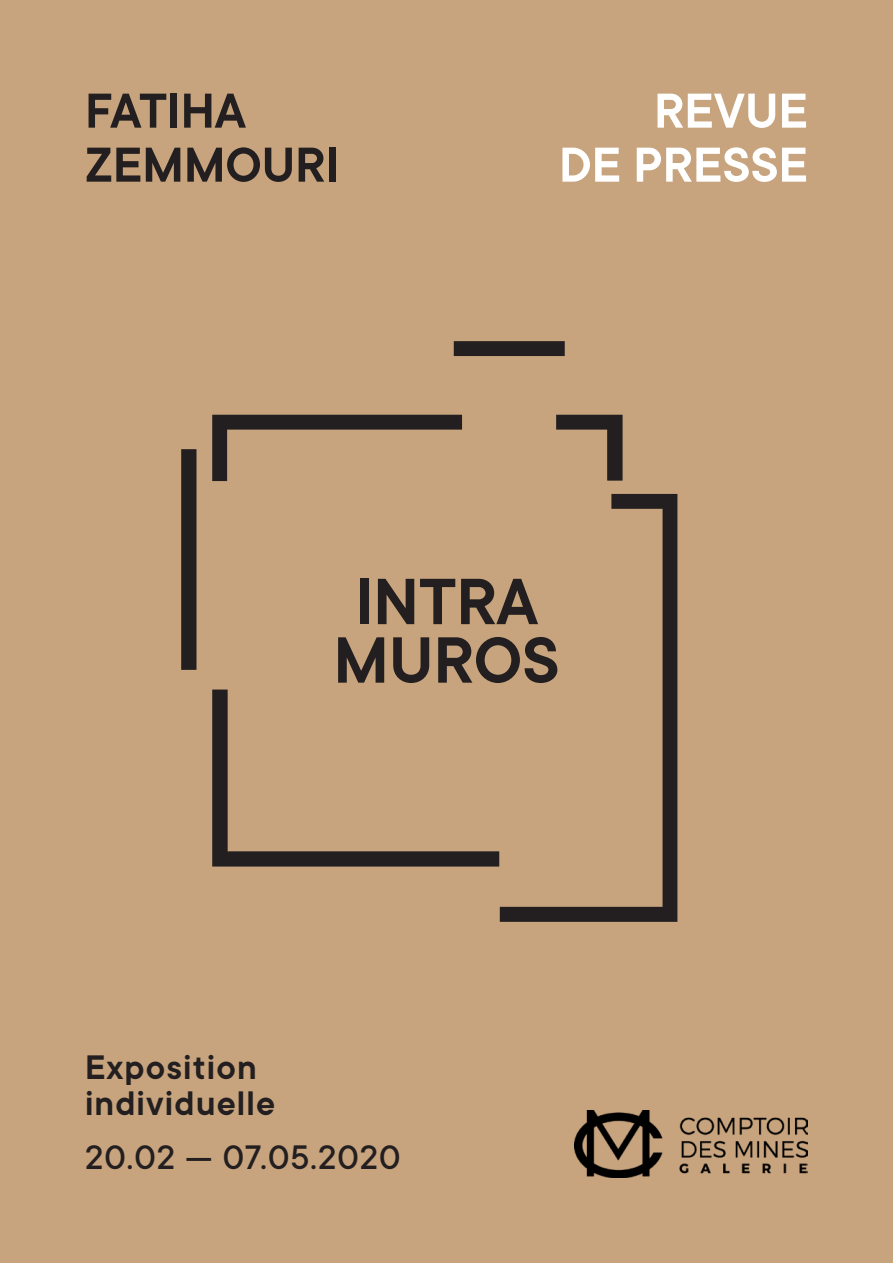
<style>
.page{position:relative;width:893px;height:1263px;background:#c7a47e}
.page>*{position:absolute;margin:0;border:0;box-sizing:border-box;transform-origin:0 0}
.t1{font:600 72px "TT Commons";color:#231f20}
.t2{font:600 54px "TT Commons";color:#231f20}
.t3{font:600 54px "TT Commons";color:#fff}
.t4{font:600 37.5px "TT Commons";letter-spacing:.03em;color:#231f20}
.t5{font:500 37.5px "TT Commons";letter-spacing:.03em;color:#231f20}
</style>
<div class="page">
<img style="left:574px;top:1111px;width:234px;height:67px">
<svg style="left:181px;top:341px;width:496px;height:581px;background:#b89875"></svg>
<p class="t2" style="left:85px;top:76px;width:162px">FATIHA</p>
<p class="t2" style="left:85px;top:130px;width:255px">ZEMMOURI</p>
<p class="t3" style="left:654px;top:76px;width:155px">REVUE</p>
<p class="t3" style="left:559px;top:130px;width:250px">DE PRESSE</p>
<p class="t1" style="left:355px;top:556px;width:184px">INTRA</p>
<p class="t1" style="left:333px;top:614px;width:228px">MUROS</p>
<p class="t4" style="left:85px;top:1043px;width:173px">Exposition</p>
<p class="t4" style="left:85px;top:1079px;width:192px">individuelle</p>
<p class="t5" style="left:85px;top:1134px;width:317px">20.02 — 07.05.2020</p>
</div>
